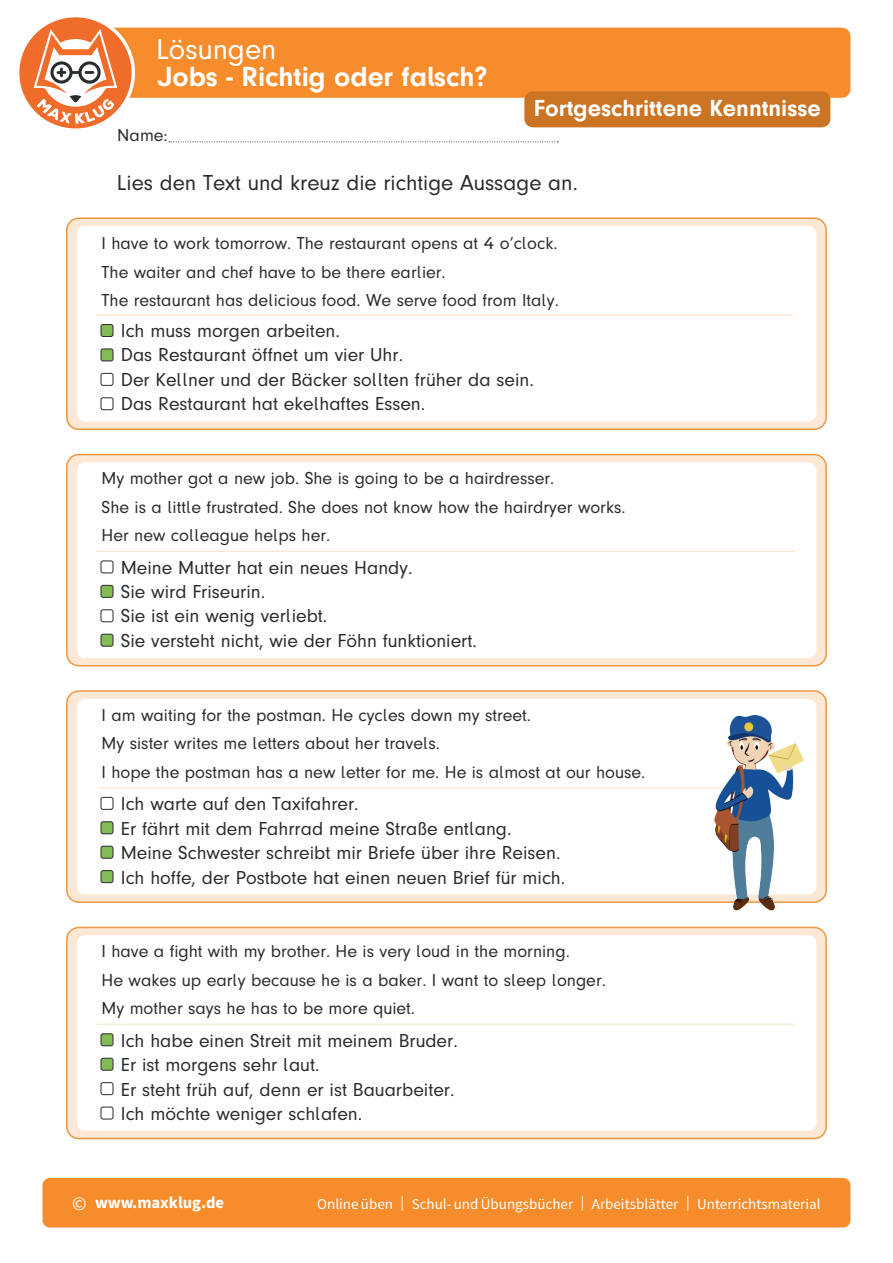
<style>
.page{position:relative;width:893px;height:1263px;background:#fff}
.page>*{position:absolute;margin:0;border:0;box-sizing:border-box;transform-origin:0 0}
.t1{font:30px "Mk Druckschrift N";color:#fff}
.t2{font:700 28.5px "Mk Druckschrift N";color:#fff}
.t3{font:700 24px "Mk Druckschrift N";color:#fff}
.t4{font:22.5px "Mk Druckschrift N";color:#292c2f}
.t5{font:19.5px "Mk Druckschrift N";color:#292c2f}
.t6{font:18px "Mk Druckschrift N";color:#292c2f}
.t7{font:700 16.5px "Source Sans Pro";color:#fff}
.t8{font:15px "Source Sans Pro";color:#fff}
.s1{font-weight:400;font-size:19.5px}
</style>
<div class="page">
<div style="left:75px;top:28px;width:775px;height:70px;background:#f68c2c;border-radius:9px"></div>
<svg style="left:169px;top:141px;width:389px;height:1px"></svg>
<svg style="left:19px;top:17px;width:116px;height:112px"></svg>
<div style="left:43px;top:1178px;width:807px;height:49px;background:#f68c2c;border-radius:7px"></div>
<div style="left:524px;top:91px;width:306px;height:36px;background:#cb7423;border-radius:9px"></div>
<div style="left:67px;top:927px;width:759px;height:211px;background:#fce8d4;border-radius:12px"></div>
<div style="left:66px;top:927px;width:761px;height:212px;border:2px solid #ed9742;border-radius:12px"></div>
<div style="left:77px;top:935px;width:739px;height:196px;background:#fff;border-radius:9px"></div>
<div style="left:101px;top:1034px;width:12px;height:12px;background:#83bc53;border-radius:2px"></div>
<div style="left:101px;top:1033px;width:12px;height:13px;border:1px solid #292c2f;border-radius:2px"></div>
<div style="left:101px;top:1107px;width:12px;height:12px;border:1px solid #292c2f;border-radius:2px"></div>
<div style="left:101px;top:1082px;width:12px;height:13px;border:1px solid #292c2f;border-radius:2px"></div>
<div style="left:101px;top:1058px;width:12px;height:12px;background:#83bc53;border-radius:2px"></div>
<div style="left:101px;top:1058px;width:12px;height:12px;border:1px solid #292c2f;border-radius:2px"></div>
<div style="left:67px;top:691px;width:759px;height:211px;background:#fce8d4;border-radius:12px"></div>
<div style="left:66px;top:690px;width:761px;height:213px;border:2px solid #ed9742;border-radius:12px"></div>
<div style="left:77px;top:699px;width:739px;height:195px;background:#fff;border-radius:9px"></div>
<div style="left:101px;top:797px;width:12px;height:13px;border:1px solid #292c2f;border-radius:2px"></div>
<div style="left:101px;top:871px;width:12px;height:12px;background:#83bc53;border-radius:2px"></div>
<div style="left:101px;top:870px;width:12px;height:13px;border:1px solid #292c2f;border-radius:2px"></div>
<div style="left:101px;top:846px;width:12px;height:12px;background:#83bc53;border-radius:2px"></div>
<div style="left:101px;top:846px;width:12px;height:12px;border:1px solid #292c2f;border-radius:2px"></div>
<div style="left:101px;top:822px;width:12px;height:12px;background:#83bc53;border-radius:2px"></div>
<div style="left:101px;top:821px;width:12px;height:13px;border:1px solid #292c2f;border-radius:2px"></div>
<div style="left:67px;top:455px;width:759px;height:211px;background:#fce8d4;border-radius:12px"></div>
<div style="left:66px;top:454px;width:761px;height:212px;border:2px solid #ed9742;border-radius:12px"></div>
<div style="left:77px;top:462px;width:739px;height:196px;background:#fff;border-radius:9px"></div>
<div style="left:101px;top:560px;width:12px;height:13px;border:1px solid #292c2f;border-radius:2px"></div>
<div style="left:101px;top:634px;width:12px;height:12px;background:#83bc53;border-radius:2px"></div>
<div style="left:101px;top:634px;width:12px;height:12px;border:1px solid #292c2f;border-radius:2px"></div>
<div style="left:101px;top:609px;width:12px;height:13px;border:1px solid #292c2f;border-radius:2px"></div>
<div style="left:101px;top:585px;width:12px;height:12px;background:#83bc53;border-radius:2px"></div>
<div style="left:101px;top:585px;width:12px;height:13px;border:1px solid #292c2f;border-radius:2px"></div>
<div style="left:67px;top:218px;width:759px;height:211px;background:#fce8d4;border-radius:12px"></div>
<div style="left:66px;top:217px;width:761px;height:213px;border:2px solid #ed9742;border-radius:12px"></div>
<div style="left:77px;top:226px;width:739px;height:196px;background:#fff;border-radius:9px"></div>
<div style="left:101px;top:324px;width:12px;height:12px;background:#83bc53;border-radius:2px"></div>
<div style="left:101px;top:324px;width:12px;height:13px;border:1px solid #292c2f;border-radius:2px"></div>
<div style="left:101px;top:397px;width:12px;height:13px;border:1px solid #292c2f;border-radius:2px"></div>
<div style="left:101px;top:373px;width:12px;height:13px;border:1px solid #292c2f;border-radius:2px"></div>
<div style="left:101px;top:349px;width:12px;height:12px;background:#83bc53;border-radius:2px"></div>
<div style="left:101px;top:349px;width:12px;height:12px;border:1px solid #292c2f;border-radius:2px"></div>
<hr style="left:97px;top:314px;width:697px;height:1px;background:#fae0c6">
<hr style="left:97px;top:551px;width:697px;height:1px;background:#fae0c6">
<hr style="left:97px;top:787px;width:697px;height:1px;background:#fae0c6">
<hr style="left:97px;top:1024px;width:697px;height:1px;background:#fae0c6">
<img style="left:648px;top:706px;width:179px;height:205px">
<h1 class="t1" style="left:156px;top:33px;width:122px">Lösungen</h1>
<h2 class="t2" style="left:156px;top:61px;width:333px">Jobs - Richtig oder falsch?</h2>
<p class="t6" style="left:117px;top:125px;width:52px">Name:</p>
<h3 class="t3" style="left:534px;top:95px;width:288px">Fortgeschrittene Kenntnisse</h3>
<p class="t4" style="left:117px;top:170px;width:462px">Lies den Text und kreuz die richtige Aussage an.</p>
<p class="t6" style="left:102px;top:233px;width:457px">I have to work tomorrow. The restaurant opens at 4 o’clock.</p>
<p class="t6" style="left:102px;top:262px;width:346px">The waiter and chef have to be there earlier.</p>
<p class="t6" style="left:102px;top:290px;width:459px">The restaurant has delicious food. We serve food from Italy.</p>
<p class="t5" style="left:121px;top:320px;width:221px">Ich muss morgen arbeiten.</p>
<p class="t5" style="left:121px;top:344px;width:284px">Das Restaurant öffnet um vier Uhr.</p>
<p class="t5" style="left:121px;top:369px;width:415px">Der Kellner und der Bäcker sollten früher da sein.</p>
<p class="t5" style="left:121px;top:393px;width:306px">Das Restaurant hat ekelhaftes Essen.</p>
<p class="t6" style="left:102px;top:469px;width:454px">My mother got a new job. She is going to be a hairdresser.</p>
<p class="t6" style="left:102px;top:497px;width:525px">She is a little frustrated. She does not know how the hairdryer works.</p>
<p class="t6" style="left:102px;top:526px;width:230px">Her new colleague helps her.</p>
<p class="t5" style="left:121px;top:557px;width:293px">Meine Mutter hat ein neues Handy.</p>
<p class="t5" style="left:121px;top:581px;width:146px">Sie wird Friseurin.</p>
<p class="t5" style="left:121px;top:605px;width:208px">Sie ist ein wenig verliebt.</p>
<p class="t5" style="left:121px;top:630px;width:358px">Sie versteht nicht, wie der Föhn funktioniert.</p>
<p class="t6" style="left:102px;top:705px;width:431px">I am waiting for the postman. He cycles down my street.</p>
<p class="t6" style="left:102px;top:733px;width:340px">My sister writes me letters about her travels.</p>
<p class="t6" style="left:102px;top:762px;width:545px">I hope the postman has a new letter for me. He is almost at our house.</p>
<p class="t5" style="left:121px;top:793px;width:239px">Ich warte auf den Taxifahrer.</p>
<p class="t5" style="left:121px;top:818px;width:392px">Er fährt mit dem Fahrrad meine Straße entlang.</p>
<p class="t5" style="left:121px;top:842px;width:441px">Meine Schwester schreibt mir Briefe über ihre Reisen.</p>
<p class="t5" style="left:121px;top:867px;width:446px">Ich hoffe, der Postbote hat einen neuen Brief für mich.</p>
<p class="t6" style="left:102px;top:941px;width:470px">I have a fight with my brother. He is very loud in the morning.</p>
<p class="t6" style="left:102px;top:970px;width:506px">He wakes up early because he is a baker. I want to sleep longer.</p>
<p class="t6" style="left:102px;top:998px;width:315px">My mother says he has to be more quiet.</p>
<p class="t5" style="left:121px;top:1030px;width:338px">Ich habe einen Streit mit meinem Bruder.</p>
<p class="t5" style="left:121px;top:1054px;width:200px">Er ist morgens sehr laut.</p>
<p class="t5" style="left:121px;top:1079px;width:335px">Er steht früh auf, denn er ist Bauarbeiter.</p>
<p class="t5" style="left:121px;top:1103px;width:243px">Ich möchte weniger schlafen.</p>
<p class="t7" style="left:72px;top:1191px;width:153px"><span class="s1">©</span> www.maxklug.de</p>
<p class="t8" style="left:317px;top:1194px;width:505px">Online üben | Schul- und Übungsbücher | Arbeitsblätter | Unterrichtsmaterial</p>
</div>
